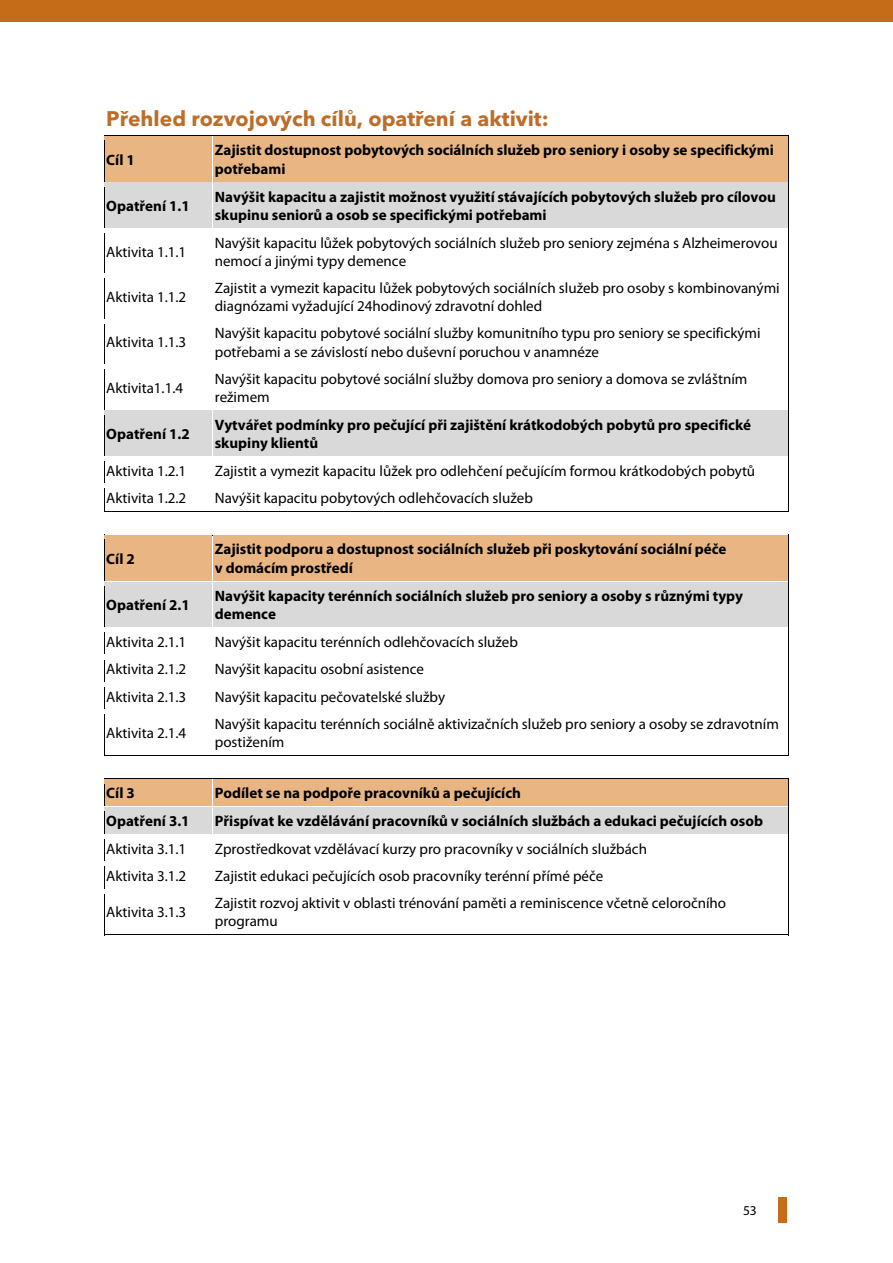
<style>
.page{position:relative;width:893px;height:1263px;background:#fff}
.page>*{position:absolute;margin:0;border:0;box-sizing:border-box;transform-origin:0 0}
.t1{font:700 21px "Avenir Next LT Pro";color:#bd6d2a}
.t2{font:15px/18.1px "Myriad Pro";color:#000}
.t3{font:700 15px/18.6px "Myriad Pro";color:#000}
.t4{font:13.5px "Myriad Pro";color:#000}
</style>
<div class="page">
<div style="left:0;top:0;width:893px;height:21px;background:#c56c18"></div>
<div style="left:778px;top:1197px;width:9px;height:25px;background:#c56c18"></div>
<div style="left:105px;top:136px;width:107px;height:46px;background:#e9b683"></div>
<div style="left:215px;top:141px;width:572px;height:18px;background:#e9b683"></div>
<div style="left:215px;top:159px;width:572px;height:19px;background:#e9b683"></div>
<hr style="left:104px;top:135px;width:108px;height:1px;background:#000">
<hr style="left:212px;top:135px;width:577px;height:1px;background:#000">
<div style="left:213px;top:136px;width:576px;height:5px;background:#e9b683"></div>
<hr style="left:104px;top:141px;width:1px;height:41px;background:#000">
<hr style="left:213px;top:178px;width:576px;height:4px;background:#e9b683">
<hr style="left:789px;top:141px;width:1px;height:41px;background:#000">
<div style="left:105px;top:183px;width:107px;height:45px;background:#d9d9d9"></div>
<div style="left:215px;top:187px;width:572px;height:19px;background:#d9d9d9"></div>
<div style="left:215px;top:206px;width:572px;height:18px;background:#d9d9d9"></div>
<hr style="left:213px;top:183px;width:576px;height:4px;background:#d9d9d9">
<hr style="left:104px;top:187px;width:1px;height:41px;background:#000">
<hr style="left:213px;top:224px;width:576px;height:4px;background:#d9d9d9">
<hr style="left:789px;top:187px;width:1px;height:41px;background:#000">
<hr style="left:104px;top:233px;width:1px;height:41px;background:#000">
<hr style="left:789px;top:233px;width:1px;height:41px;background:#000">
<hr style="left:104px;top:279px;width:1px;height:40px;background:#000">
<hr style="left:789px;top:279px;width:1px;height:40px;background:#000">
<hr style="left:104px;top:324px;width:1px;height:40px;background:#000">
<hr style="left:789px;top:324px;width:1px;height:40px;background:#000">
<hr style="left:104px;top:370px;width:1px;height:40px;background:#000">
<hr style="left:789px;top:370px;width:1px;height:40px;background:#000">
<div style="left:105px;top:411px;width:107px;height:45px;background:#d9d9d9"></div>
<div style="left:215px;top:415px;width:572px;height:19px;background:#d9d9d9"></div>
<div style="left:215px;top:434px;width:572px;height:18px;background:#d9d9d9"></div>
<hr style="left:213px;top:411px;width:576px;height:4px;background:#d9d9d9">
<hr style="left:104px;top:415px;width:1px;height:41px;background:#000">
<hr style="left:213px;top:452px;width:576px;height:4px;background:#d9d9d9">
<hr style="left:789px;top:415px;width:1px;height:41px;background:#000">
<svg style="left:104px;top:461px;width:1px;height:50px"></svg>
<hr style="left:104px;top:511px;width:108px;height:1px;background:#000">
<hr style="left:212px;top:511px;width:577px;height:1px;background:#000">
<div style="left:105px;top:535px;width:107px;height:46px;background:#e9b683"></div>
<div style="left:215px;top:540px;width:572px;height:18px;background:#e9b683"></div>
<div style="left:215px;top:558px;width:572px;height:19px;background:#e9b683"></div>
<hr style="left:104px;top:535px;width:108px;height:1px;background:#000">
<div style="left:105px;top:535px;width:107px;height:5px;background:#e9b683"></div>
<hr style="left:212px;top:535px;width:577px;height:1px;background:#000">
<div style="left:213px;top:535px;width:576px;height:5px;background:#e9b683"></div>
<hr style="left:104px;top:540px;width:1px;height:41px;background:#000">
<hr style="left:213px;top:577px;width:576px;height:4px;background:#e9b683">
<hr style="left:789px;top:540px;width:1px;height:41px;background:#000">
<div style="left:105px;top:582px;width:107px;height:46px;background:#d9d9d9"></div>
<div style="left:215px;top:586px;width:572px;height:19px;background:#d9d9d9"></div>
<div style="left:215px;top:605px;width:572px;height:18px;background:#d9d9d9"></div>
<hr style="left:213px;top:582px;width:576px;height:4px;background:#d9d9d9">
<hr style="left:104px;top:586px;width:1px;height:41px;background:#000">
<hr style="left:213px;top:623px;width:576px;height:4px;background:#d9d9d9">
<hr style="left:789px;top:586px;width:1px;height:41px;background:#000">
<div style="left:105px;top:627px;width:684px;height:6px;background:#fff"></div>
<svg style="left:104px;top:632px;width:1px;height:83px"></svg>
<hr style="left:104px;top:715px;width:1px;height:41px;background:#000">
<hr style="left:104px;top:755px;width:108px;height:1px;background:#000">
<hr style="left:212px;top:755px;width:577px;height:1px;background:#000">
<hr style="left:789px;top:715px;width:1px;height:41px;background:#000">
<div style="left:106px;top:783px;width:105px;height:19px;background:#e9b683"></div>
<div style="left:215px;top:783px;width:572px;height:19px;background:#e9b683"></div>
<hr style="left:104px;top:778px;width:108px;height:1px;background:#000">
<hr style="left:105px;top:779px;width:107px;height:4px;background:#e9b683">
<hr style="left:212px;top:778px;width:577px;height:1px;background:#000">
<hr style="left:213px;top:779px;width:576px;height:4px;background:#e9b683">
<hr style="left:104px;top:802px;width:109px;height:4px;background:#e9b683">
<hr style="left:213px;top:802px;width:576px;height:4px;background:#e9b683">
<div style="left:106px;top:811px;width:105px;height:19px;background:#d9d9d9"></div>
<div style="left:215px;top:811px;width:572px;height:19px;background:#d9d9d9"></div>
<hr style="left:105px;top:807px;width:107px;height:4px;background:#d9d9d9">
<hr style="left:213px;top:807px;width:576px;height:4px;background:#d9d9d9">
<hr style="left:104px;top:830px;width:109px;height:4px;background:#d9d9d9">
<hr style="left:213px;top:830px;width:576px;height:4px;background:#d9d9d9">
<svg style="left:104px;top:779px;width:1px;height:110px"></svg>
<hr style="left:104px;top:894px;width:1px;height:41px;background:#000">
<hr style="left:104px;top:934px;width:108px;height:1px;background:#000">
<hr style="left:212px;top:934px;width:577px;height:1px;background:#000">
<hr style="left:789px;top:894px;width:1px;height:41px;background:#000">
<h1 class="t1" style="left:106px;top:106px;width:444px">Přehled rozvojových cílů, opatření a aktivit:</h1>
<p class="t3" style="left:106px;top:150px;width:30px">Cíl 1</p>
<p class="t3" style="left:215px;top:140px;width:560px">Zajistit dostupnost pobytových sociálních služeb pro seniory i osoby se specifickými potřebami</p>
<p class="t3" style="left:106px;top:196px;width:85px">Opatření 1.1</p>
<p class="t3" style="left:215px;top:187px;width:563px">Navýšit kapacitu a zajistit možnost využití stávajících pobytových služeb pro cílovou skupinu seniorů a osob se specifickými potřebami</p>
<p class="t2" style="left:106px;top:242px;width:82px">Aktivita 1.1.1</p>
<p class="t2" style="left:215px;top:233px;width:564px">Navýšit kapacitu lůžek pobytových sociálních služeb pro seniory zejména s Alzheimerovou nemocí a jinými typy demence</p>
<p class="t2" style="left:106px;top:288px;width:82px">Aktivita 1.1.2</p>
<p class="t2" style="left:215px;top:279px;width:566px">Zajistit a vymezit kapacitu lůžek pobytových sociálních služeb pro osoby s kombinovanými diagnózami vyžadující 24hodinový zdravotní dohled</p>
<p class="t2" style="left:106px;top:333px;width:82px">Aktivita 1.1.3</p>
<p class="t2" style="left:215px;top:324px;width:547px">Navýšit kapacitu pobytové sociální služby komunitního typu pro seniory se specifickými potřebami a se závislostí nebo duševní poruchou v anamnéze</p>
<p class="t2" style="left:106px;top:378px;width:78px">Aktivita1.1.4</p>
<p class="t2" style="left:215px;top:369px;width:534px">Navýšit kapacitu pobytové sociální služby domova pro seniory a domova se zvláštním režimem</p>
<p class="t3" style="left:106px;top:424px;width:85px">Opatření 1.2</p>
<p class="t3" style="left:215px;top:415px;width:538px">Vytvářet podmínky pro pečující při zajištění krátkodobých pobytů pro specifické skupiny klientů</p>
<p class="t2" style="left:106px;top:461px;width:82px">Aktivita 1.2.1</p>
<p class="t2" style="left:215px;top:461px;width:542px">Zajistit a vymezit kapacitu lůžek pro odlehčení pečujícím formou krátkodobých pobytů</p>
<p class="t2" style="left:106px;top:489px;width:82px">Aktivita 1.2.2</p>
<p class="t2" style="left:215px;top:489px;width:320px">Navýšit kapacitu pobytových odlehčovacích služeb</p>
<p class="t3" style="left:106px;top:549px;width:30px">Cíl 2</p>
<p class="t3" style="left:215px;top:540px;width:513px">Zajistit podporu a dostupnost sociálních služeb při poskytování sociální péče v domácím prostředí</p>
<p class="t3" style="left:106px;top:595px;width:85px">Opatření 2.1</p>
<p class="t3" style="left:215px;top:586px;width:530px">Navýšit kapacity terénních sociálních služeb pro seniory a osoby s různými typy demence</p>
<p class="t2" style="left:106px;top:632px;width:82px">Aktivita 2.1.1</p>
<p class="t2" style="left:215px;top:632px;width:305px">Navýšit kapacitu terénních odlehčovacích služeb</p>
<p class="t2" style="left:106px;top:660px;width:82px">Aktivita 2.1.2</p>
<p class="t2" style="left:215px;top:660px;width:211px">Navýšit kapacitu osobní asistence</p>
<p class="t2" style="left:106px;top:687px;width:82px">Aktivita 2.1.3</p>
<p class="t2" style="left:215px;top:687px;width:232px">Navýšit kapacitu pečovatelské služby</p>
<p class="t2" style="left:106px;top:724px;width:82px">Aktivita 2.1.4</p>
<p class="t2" style="left:215px;top:714px;width:566px">Navýšit kapacitu terénních sociálně aktivizačních služeb pro seniory a osoby se zdravotním postižením</p>
<p class="t3" style="left:106px;top:783px;width:30px">Cíl 3</p>
<p class="t3" style="left:215px;top:783px;width:308px">Podílet se na podpoře pracovníků a pečujících</p>
<p class="t3" style="left:106px;top:811px;width:85px">Opatření 3.1</p>
<p class="t3" style="left:215px;top:811px;width:550px">Přispívat ke vzdělávání pracovníků v sociálních službách a edukaci pečujících osob</p>
<p class="t2" style="left:106px;top:839px;width:82px">Aktivita 3.1.1</p>
<p class="t2" style="left:215px;top:839px;width:434px">Zprostředkovat vzdělávací kurzy pro pracovníky v sociálních službách</p>
<p class="t2" style="left:106px;top:866px;width:82px">Aktivita 3.1.2</p>
<p class="t2" style="left:215px;top:866px;width:390px">Zajistit edukaci pečujících osob pracovníky terénní přímé péče</p>
<p class="t2" style="left:106px;top:903px;width:82px">Aktivita 3.1.3</p>
<p class="t2" style="left:215px;top:894px;width:513px">Zajistit rozvoj aktivit v oblasti trénování paměti a reminiscence včetně celoročního programu</p>
<p class="t4" style="left:743px;top:1202px;width:15px">53</p>
</div>
